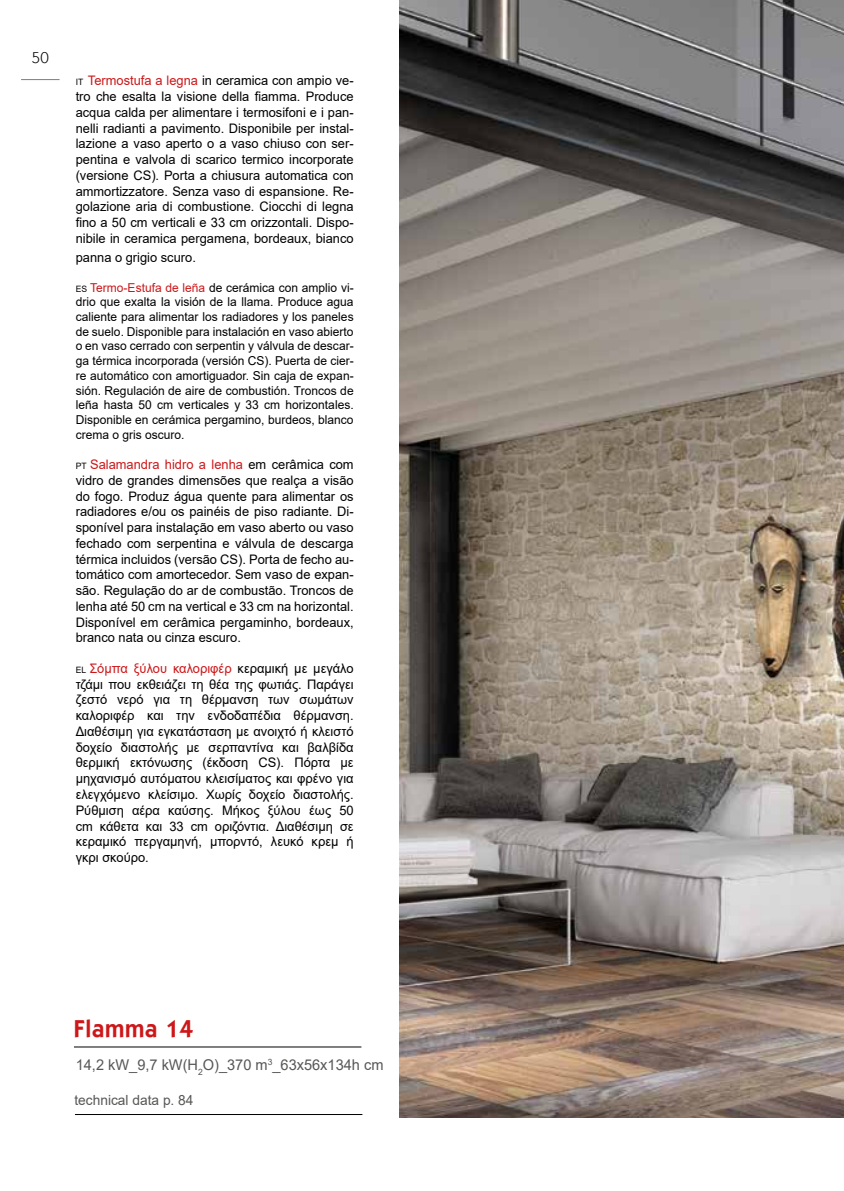
<style>
.page{position:relative;width:844px;height:1191px;background:#fff}
.page>*{position:absolute;margin:0;border:0;box-sizing:border-box;transform-origin:0 0}
.t1{font:600 24.5px "Kabel IT Cby BT";letter-spacing:.03em;color:#cd1719}
.t2{font:15.75px "Kabel IT Cby BT";color:#000}
.t3{font:14.88px "Arial";color:#575756}
.t4{font:14px "Arial";color:#575756}
.t5{font:13.12px/15.8px "Arial";color:#000;text-align:justify}
.t6{font:12.25px/14.7px "Arial";color:#000;text-align:justify}
.s1{font-size:8.75px}
.s2{color:#cd1719}
</style>
<div class="page">
<img style="left:399px;top:0;width:444px;height:1117px">
<hr style="left:74px;top:1046px;width:287px;height:1px;background:#000">
<hr style="left:75px;top:1114px;width:287px;height:1px;background:#000">
<hr style="left:21px;top:79px;width:39px;height:1px;background:#7e7e7d">
<p class="t2" style="left:32px;top:48px;width:18px">50</p>
<p class="t5" style="left:76px;top:73px;width:279px"><span class="s1">IT</span> <span class="s2">Termostufa a legna</span> in ceramica con ampio ve&shy;tro che esalta la visione della fiamma. Produce acqua calda per alimentare i termosifoni e i pan&shy;nelli radianti a pavimento. Disponibile per instal&shy;lazione a vaso aperto o a vaso chiuso con ser&shy;pentina e valvola di scarico termico incorporate (versione CS). Porta a chiusura automatica con ammortizzatore. Senza vaso di espansione. Re&shy;golazione aria di combustione. Ciocchi di legna fino a 50 cm verticali e 33 cm orizzontali. Dispo&shy;nibile in ceramica pergamena, bordeaux, bianco</p>
<p class="t5" style="left:76px;top:249px;width:122px">panna o grigio scuro.</p>
<p class="t6" style="left:76px;top:280px;width:279px"><span class="s1">ES</span> <span class="s2">Termo-Estufa de leña</span> de cerámica con amplio vi&shy;drio que exalta la visión de la llama. Produce agua caliente para alimentar los radiadores y los paneles de suelo. Disponible para instalación en vaso abierto o en vaso cerrado con serpentin y válvula de descar&shy;ga térmica incorporada (versión CS). Puerta de cier&shy;re automático con amortiguador. Sin caja de expan&shy;sión. Regulación de aire de combustión. Troncos de leña hasta 50 cm verticales y 33 cm horizontales.<br>Disponible en cerámica pergamino, burdeos, blanco crema o gris oscuro.</p>
<p class="t5" style="left:76px;top:456px;width:279px"><span class="s1">PT</span> <span class="s2">Salamandra hidro a lenha</span> em cerâmica com vidro de grandes dimensões que realça a visão do fogo. Produz água quente para alimentar os radiadores e/ou os painéis de piso radiante. Di&shy;sponível para instalação em vaso aberto ou vaso fechado com serpentina e válvula de descarga térmica incluidos (versão CS). Porta de fecho au&shy;tomático com amortecedor. Sem vaso de expan&shy;são. Regulação do ar de combustão. Troncos de lenha até 50 cm na vertical e 33 cm na horizontal.<br>Disponível em cerâmica pergaminho, bordeaux, branco nata ou cinza escuro.</p>
<p class="t5" style="left:76px;top:660px;width:279px"><span class="s1">EL</span> <span class="s2">Σόμπα ξύλου καλοριφέρ</span> κεραμική με μεγάλο τζάμι που εκθειάζει τη θέα της φωτιάς. Παράγει ζεστό νερό για τη θέρμανση των σωμάτων καλοριφέρ και την ενδοδαπέδια θέρμανση.<br>Διαθέσιμη για εγκατάσταση με ανοιχτό ή κλειστό δοχείο διαστολής με σερπαντίνα και βαλβίδα θερμική εκτόνωσης (έκδοση CS). Πόρτα με μηχανισμό αυτόματου κλεισίματος και φρένο για ελεγχόμενο κλείσιμο. Χωρίς δοχείο διαστολής.<br>Ρύθμιση αέρα καύσης. Μήκος ξύλου έως 50 cm κάθετα και 33 cm οριζόντια. Διαθέσιμη σε κεραμικό περγαμηνή, μπορντό, λευκό κρεμ ή γκρι σκούρο.</p>
<h1 class="t1" style="left:74px;top:1013px;width:121px">Flamma 14</h1>
<p class="t3" style="left:76px;top:1054px;width:309px">14,2 kW_9,7 kW(H<sub>2</sub>O)_370 m<sup>3</sup>_63x56x134h cm</p>
<p class="t4" style="left:74px;top:1090px;width:120px">technical data p. 84</p>
</div>
